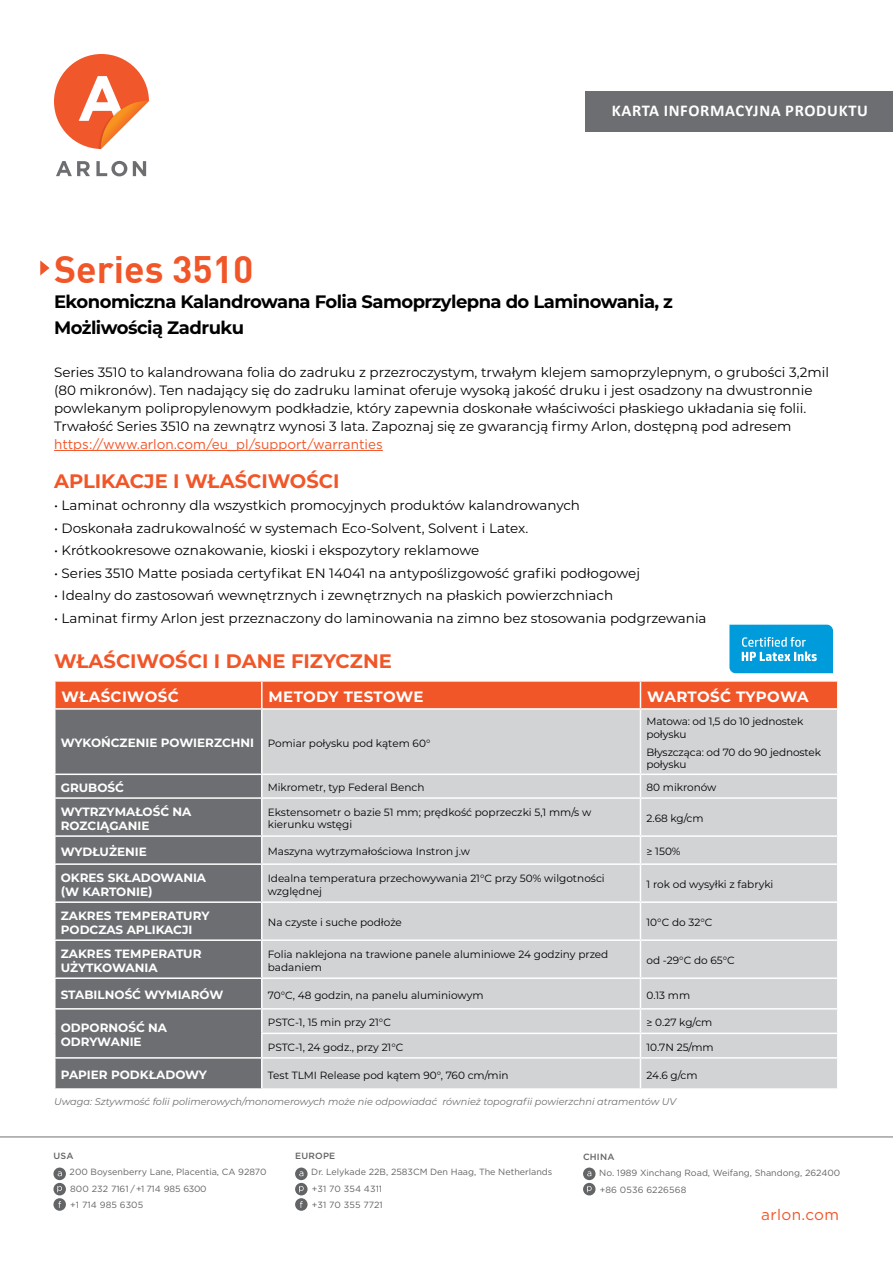
<style>
.page{position:relative;width:893px;height:1263px;background:#fff}
.page>*{position:absolute;margin:0;border:0;box-sizing:border-box;transform-origin:0 0}
.t1{font:37.5px "DIN Bold";color:#f15629}
.t2{font:700 19.5px "Montserrat";color:#f15629}
.t3{font:700 18px/25.5px "Montserrat";letter-spacing:-.03em;color:#000}
.t4{font:700 16.5px "Calibri";letter-spacing:.04em;color:#fff}
.t5{font:15.3px "Gotham";letter-spacing:.025em;color:#f15629}
.t6{font:700 15px "Montserrat";letter-spacing:.02em;color:#fff}
.t7{font:13.5px/18px "Montserrat";color:#000}
.t8{font:13.5px "Gotham";color:#f15629}
.t9{font:700 12px/14.4px "Montserrat";color:#fff}
.t10{font:10.5px/12.6px "Montserrat";color:#000}
.t11{font:italic 9.75px "Montserrat";color:#6d6e71}
.t12{font:9px/16.5px "Gotham";color:#636466}
.t13{font:500 9px "Gotham";letter-spacing:.025em;color:#636466}
.s1{font-weight:700;font-size:12px;color:#fff}
</style>
<div class="page">
<svg style="left:56px;top:161px;width:34px;height:15px"></svg>
<svg style="left:96px;top:161px;width:31px;height:15px"></svg>
<svg style="left:133px;top:161px;width:13px;height:15px"></svg>
<svg style="left:54px;top:54px;width:95px;height:95px"></svg>
<div style="left:586px;top:91px;width:307px;height:41px;background:#6d6e71"></div>
<hr style="left:0;top:1136px;width:893px;height:1px;background:#737373">
<svg style="left:53px;top:1167px;width:13px;height:13px"></svg>
<svg style="left:58px;top:1171px;width:4px;height:5px"></svg>
<div style="left:53px;top:1198px;width:13px;height:13px;background:#636466;border-radius:50%"></div>
<svg style="left:58px;top:1201px;width:3px;height:7px"></svg>
<div style="left:53px;top:1183px;width:13px;height:12px;background:#636466;border-radius:50%"></div>
<svg style="left:57px;top:1186px;width:5px;height:6px"></svg>
<svg style="left:295px;top:1167px;width:13px;height:13px"></svg>
<svg style="left:299px;top:1171px;width:4px;height:5px"></svg>
<div style="left:295px;top:1198px;width:13px;height:13px;background:#636466;border-radius:50%"></div>
<svg style="left:300px;top:1201px;width:3px;height:7px"></svg>
<div style="left:295px;top:1183px;width:13px;height:12px;background:#636466;border-radius:50%"></div>
<svg style="left:299px;top:1186px;width:5px;height:6px"></svg>
<svg style="left:583px;top:1167px;width:12px;height:13px"></svg>
<svg style="left:587px;top:1171px;width:4px;height:5px"></svg>
<div style="left:583px;top:1183px;width:12px;height:12px;background:#636466;border-radius:50%"></div>
<svg style="left:587px;top:1186px;width:5px;height:6px"></svg>
<hr style="left:54px;top:450px;width:329px;height:1px;background:#f15629">
<svg style="left:40px;top:260px;width:10px;height:15px"></svg>
<div style="left:56px;top:710px;width:205px;height:378px;background:#6d6e71"></div>
<div style="left:263px;top:710px;width:574px;height:378px;background:#d1d3d4"></div>
<div style="left:55px;top:681px;width:783px;height:27px;background:#f15629"></div>
<hr style="left:640px;top:710px;width:1px;height:63px;background:#fff">
<hr style="left:54px;top:773px;width:208px;height:2px;background:#fff">
<hr style="left:262px;top:773px;width:378px;height:2px;background:#fff">
<hr style="left:640px;top:773px;width:198px;height:2px;background:#fff">
<svg style="left:640px;top:775px;width:1px;height:22px"></svg>
<hr style="left:54px;top:797px;width:208px;height:2px;background:#fff">
<hr style="left:262px;top:797px;width:378px;height:2px;background:#fff">
<hr style="left:640px;top:797px;width:198px;height:2px;background:#fff">
<hr style="left:640px;top:799px;width:1px;height:36px;background:#fff">
<hr style="left:54px;top:835px;width:208px;height:2px;background:#fff">
<hr style="left:262px;top:835px;width:378px;height:2px;background:#fff">
<hr style="left:640px;top:835px;width:198px;height:2px;background:#fff">
<svg style="left:640px;top:837px;width:1px;height:26px"></svg>
<hr style="left:54px;top:863px;width:208px;height:2px;background:#fff">
<hr style="left:262px;top:863px;width:378px;height:2px;background:#fff">
<hr style="left:640px;top:863px;width:198px;height:2px;background:#fff">
<hr style="left:640px;top:865px;width:1px;height:36px;background:#fff">
<hr style="left:54px;top:901px;width:208px;height:2px;background:#fff">
<hr style="left:262px;top:901px;width:378px;height:2px;background:#fff">
<hr style="left:640px;top:901px;width:198px;height:2px;background:#fff">
<hr style="left:640px;top:903px;width:1px;height:36px;background:#fff">
<hr style="left:54px;top:939px;width:208px;height:2px;background:#fff">
<hr style="left:262px;top:939px;width:378px;height:2px;background:#fff">
<hr style="left:640px;top:939px;width:198px;height:2px;background:#fff">
<hr style="left:640px;top:941px;width:1px;height:36px;background:#fff">
<hr style="left:54px;top:977px;width:208px;height:2px;background:#fff">
<hr style="left:262px;top:977px;width:378px;height:2px;background:#fff">
<hr style="left:640px;top:977px;width:198px;height:2px;background:#fff">
<hr style="left:54px;top:1008px;width:208px;height:1px;background:#fff">
<hr style="left:262px;top:1008px;width:378px;height:1px;background:#fff">
<hr style="left:640px;top:1008px;width:198px;height:1px;background:#fff">
<hr style="left:261px;top:1032px;width:379px;height:2px;background:#fff">
<hr style="left:640px;top:1032px;width:198px;height:2px;background:#fff">
<hr style="left:54px;top:1057px;width:208px;height:2px;background:#fff">
<hr style="left:262px;top:1057px;width:378px;height:2px;background:#fff">
<hr style="left:640px;top:1057px;width:198px;height:2px;background:#fff">
<svg style="left:640px;top:979px;width:1px;height:109px"></svg>
<svg style="left:729px;top:625px;width:104px;height:48px"></svg>
<p class="t4" style="left:612px;top:99px;width:258px">KARTA INFORMACYJNA PRODUKTU</p>
<h1 class="t1" style="left:54px;top:244px;width:201px">Series 3510</h1>
<h3 class="t3" style="left:54px;top:288px;width:620px">Ekonomiczna Kalandrowana Folia Samoprzylepna do Laminowania, z<br>Możliwością Zadruku</h3>
<p class="t7" style="left:54px;top:363px;width:776px">Series 3510 to kalandrowana folia do zadruku z przezroczystym, trwałym klejem samoprzylepnym, o grubości 3,2mil (80 mikronów). Ten nadający się do zadruku laminat oferuje wysoką jakość druku i jest osadzony na dwustronnie powlekanym polipropylenowym podkładzie, który zapewnia doskonałe właściwości płaskiego układania się folii.<br>Trwałość Series 3510 na zewnątrz wynosi 3 lata. Zapoznaj się ze gwarancją firmy Arlon, dostępną pod adresem</p>
<p class="t8" style="left:54px;top:436px;width:330px">https://www.arlon.com/eu_pl/support/warranties</p>
<h2 class="t2" style="left:54px;top:467px;width:287px">APLIKACJE I WŁAŚCIWOŚCI</h2>
<p class="t7" style="left:54px;top:496px;width:527px">• Laminat ochronny dla wszystkich promocyjnych produktów kalandrowanych</p>
<p class="t7" style="left:54px;top:518px;width:476px">• Doskonała zadrukowalność w systemach Eco-Solvent, Solvent i Latex.</p>
<p class="t7" style="left:54px;top:541px;width:427px">• Krótkookresowe oznakowanie, kioski i ekspozytory reklamowe</p>
<p class="t7" style="left:54px;top:564px;width:587px">• Series 3510 Matte posiada certyfikat EN 14041 na antypoślizgowość grafiki podłogowej</p>
<p class="t7" style="left:54px;top:586px;width:561px">• Idealny do zastosowań wewnętrznych i zewnętrznych na płaskich powierzchniach</p>
<p class="t7" style="left:54px;top:609px;width:654px">• Laminat firmy Arlon jest przeznaczony do laminowania na zimno bez stosowania podgrzewania</p>
<h2 class="t2" style="left:54px;top:647px;width:339px">WŁAŚCIWOŚCI I DANE FIZYCZNE</h2>
<p class="t6" style="left:62px;top:686px;width:119px">WŁAŚCIWOŚĆ</p>
<p class="t6" style="left:269px;top:686px;width:156px">METODY TESTOWE</p>
<p class="t6" style="left:647px;top:686px;width:163px">WARTOŚĆ TYPOWA</p>
<p class="t10" style="left:61px;top:736px;width:371px"><span class="s1">WYKOŃCZENIE POWIERZCHNI</span> Pomiar połysku pod kątem 60°</p>
<p class="t10" style="left:646px;top:715px;width:158px">Matowa: od 1,5 do 10 jednostek połysku</p>
<p class="t10" style="left:646px;top:745px;width:176px">Błyszcząca: od 70 do 90 jednostek połysku</p>
<p class="t9" style="left:61px;top:780px;width:65px">GRUBOŚĆ</p>
<p class="t10" style="left:268px;top:781px;width:158px">Mikrometr, typ Federal Bench</p>
<p class="t10" style="left:646px;top:781px;width:72px">80 mikronów</p>
<p class="t9" style="left:61px;top:804px;width:132px">WYTRZYMAŁOŚĆ NA<br>ROZCIĄGANIE</p>
<p class="t10" style="left:268px;top:805px;width:325px">Ekstensometr o bazie 51 mm; prędkość poprzeczki 5,1 mm/s w kierunku wstęgi</p>
<p class="t10" style="left:646px;top:812px;width:59px">2.68 kg/cm</p>
<p class="t9" style="left:61px;top:844px;width:88px">WYDŁUŻENIE</p>
<p class="t10" style="left:268px;top:845px;width:204px">Maszyna wytrzymałościowa Instron j.w</p>
<p class="t10" style="left:646px;top:845px;width:36px">≥ 150%</p>
<p class="t9" style="left:61px;top:870px;width:147px">OKRES SKŁADOWANIA (W KARTONIE)</p>
<p class="t10" style="left:268px;top:871px;width:338px">Idealna temperatura przechowywania 21°C przy 50% wilgotności względnej</p>
<p class="t10" style="left:646px;top:878px;width:128px">1 rok od wysyłki z fabryki</p>
<p class="t9" style="left:61px;top:908px;width:150px">ZAKRES TEMPERATURY<br>PODCZAS APLIKACJI</p>
<p class="t10" style="left:268px;top:916px;width:136px">Na czyste i suche podłoże</p>
<p class="t10" style="left:646px;top:916px;width:67px">10°C do 32°C</p>
<p class="t9" style="left:61px;top:946px;width:142px">ZAKRES TEMPERATUR<br>UŻYTKOWANIA</p>
<p class="t10" style="left:268px;top:947px;width:342px">Folia naklejona na trawione panele aluminiowe 24 godziny przed badaniem</p>
<p class="t10" style="left:646px;top:954px;width:90px">od -29°C do 65°C</p>
<p class="t9" style="left:61px;top:987px;width:164px">STABILNOŚĆ WYMIARÓW</p>
<p class="t10" style="left:268px;top:988px;width:217px">70°C, 48 godzin, na panelu aluminiowym</p>
<p class="t10" style="left:646px;top:988px;width:45px">0.13 mm</p>
<p class="t9" style="left:61px;top:1020px;width:108px">ODPORNOŚĆ NA<br>ODRYWANIE</p>
<p class="t10" style="left:268px;top:1016px;width:125px">PSTC-1, 15 min przy 21°C</p>
<p class="t10" style="left:646px;top:1016px;width:67px">≥ 0.27 kg/cm</p>
<p class="t10" style="left:268px;top:1040px;width:137px">PSTC-1, 24 godz., przy 21°C</p>
<p class="t10" style="left:646px;top:1040px;width:69px">10.7N 25/mm</p>
<p class="t9" style="left:61px;top:1067px;width:148px">PAPIER PODKŁADOWY</p>
<p class="t10" style="left:268px;top:1068px;width:242px">Test TLMI Release pod kątem 90°, 760 cm/min</p>
<p class="t10" style="left:646px;top:1068px;width:53px">24.6 g/cm</p>
<p class="t11" style="left:54px;top:1094px;width:624px">Uwaga: Sztywmość folii polimerowych/monomerowych może nie odpowiadać również topografii powierzchni atramentów UV</p>
<p class="t13" style="left:53px;top:1150px;width:21px">USA</p>
<p class="t12" style="left:70px;top:1163px;width:198px">200 Boysenberry Lane, Placentia, CA 92870<br>800 232 7161 / +1 714 985 6300<br>+1 714 985 6305</p>
<p class="t13" style="left:295px;top:1150px;width:42px">EUROPE</p>
<p class="t12" style="left:311px;top:1163px;width:243px">Dr. Lelykade 22B, 2583CM Den Haag, The Netherlands +31 70 354 4311<br>+31 70 355 7721</p>
<p class="t13" style="left:583px;top:1150px;width:33px">CHINA</p>
<p class="t12" style="left:599px;top:1164px;width:243px">No. 1989 Xinchang Road, Weifang, Shandong, 262400 +86 0536 6226568</p>
<p class="t5" style="left:761px;top:1204px;width:79px">arlon.com</p>
</div>
